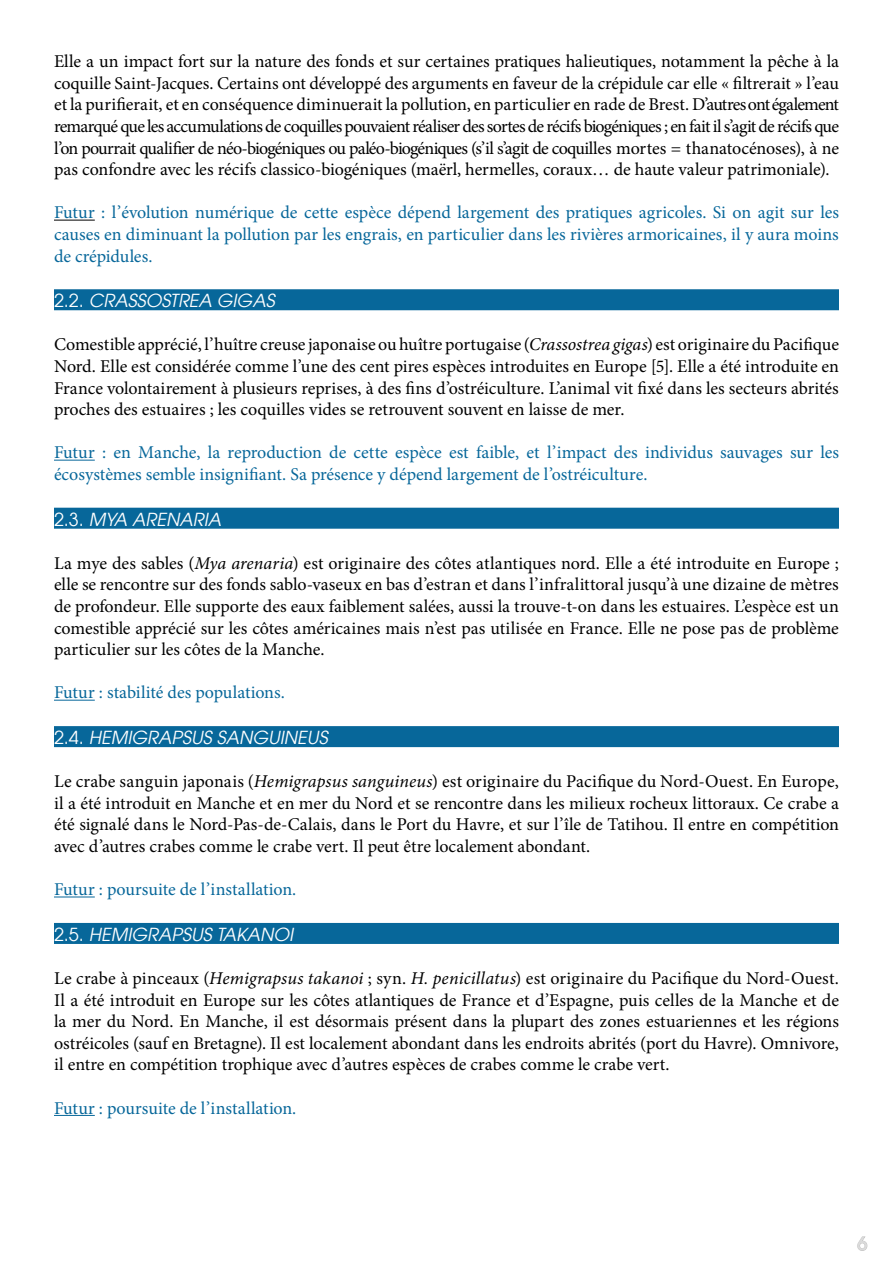
<style>
.page{position:relative;width:893px;height:1263px;background:#fff}
.page>*{position:absolute;margin:0;border:0;box-sizing:border-box;transform-origin:0 0}
.t1{font:18px/21.6px "Minion Pro";letter-spacing:-.005em;color:#000;text-align:justify}
.t2{font:18px/21.6px "Minion Pro";color:#07679a;text-align:justify}
.t3{font:italic 18px "Avant Garde LT";color:#fff}
.t4{font:500 18px "Avant Garde LT";color:#dadada}
.s1{font-style:normal}
.s2{font-style:italic}
</style>
<div class="page">
<svg style="left:857px;top:1236px;width:11px;height:15px"></svg>
<hr style="left:54px;top:220px;width:41px;height:1px;background:#000">
<div style="left:54px;top:289px;width:785px;height:21px;background:#07679a"></div>
<hr style="left:54px;top:460px;width:41px;height:1px;background:#07679a">
<div style="left:54px;top:508px;width:785px;height:21px;background:#07679a"></div>
<hr style="left:54px;top:700px;width:41px;height:1px;background:#07679a">
<div style="left:54px;top:726px;width:785px;height:21px;background:#07679a"></div>
<hr style="left:54px;top:896px;width:41px;height:1px;background:#07679a">
<div style="left:54px;top:923px;width:785px;height:21px;background:#07679a"></div>
<hr style="left:54px;top:1115px;width:41px;height:1px;background:#07679a">
<p class="t1" style="left:54px;top:51px;width:786px">Elle a un impact fort sur la nature des fonds et sur certaines pratiques halieutiques, notamment la pêche à la coquille Saint-Jacques. Certains ont développé des arguments en faveur de la crépidule car elle « filtrerait » l’eau et la purifierait, et en conséquence diminuerait la pollution, en particulier en rade de Brest. D’autres ont également remarqué que les accumulations de coquilles pouvaient réaliser des sortes de récifs biogéniques ; en fait il s’agit de récifs que l’on pourrait qualifier de néo-biogéniques ou paléo-biogéniques (s’il s’agit de coquilles mortes = thanatocénoses), à ne pas confondre avec les récifs classico-biogéniques (maërl, hermelles, coraux… de haute valeur patrimoniale).</p>
<p class="t2" style="left:54px;top:202px;width:786px">Futur : l’évolution numérique de cette espèce dépend largement des pratiques agricoles. Si on agit sur les causes en diminuant la pollution par les engrais, en particulier dans les rivières armoricaines, il y aura moins de crépidules.</p>
<p class="t3" style="left:54px;top:290px;width:222px"><span class="s1">2.2.</span> CRASSOSTREA GIGAS</p>
<p class="t1" style="left:54px;top:334px;width:786px">Comestible apprécié, l’huître creuse japonaise ou huître portugaise (<span class="s2">Crassostrea gigas</span>) est originaire du Pacifique Nord. Elle est considérée comme l’une des cent pires espèces introduites en Europe [5]. Elle a été introduite en France volontairement à plusieurs reprises, à des fins d’ostréiculture. L’animal vit fixé dans les secteurs abrités proches des estuaires ; les coquilles vides se retrouvent souvent en laisse de mer.</p>
<p class="t2" style="left:54px;top:442px;width:786px">Futur : en Manche, la reproduction de cette espèce est faible, et l’impact des individus sauvages sur les écosystèmes semble insignifiant. Sa présence y dépend largement de l’ostréiculture.</p>
<p class="t3" style="left:54px;top:508px;width:169px"><span class="s1">2.3.</span> MYA ARENARIA</p>
<p class="t1" style="left:54px;top:552px;width:786px">La mye des sables (<span class="s2">Mya arenaria</span>) est originaire des côtes atlantiques nord. Elle a été introduite en Europe ; elle se rencontre sur des fonds sablo-vaseux en bas d’estran et dans l’infralittoral jusqu’à une dizaine de mètres de profondeur. Elle supporte des eaux faiblement salées, aussi la trouve-t-on dans les estuaires. L’espèce est un comestible apprécié sur les côtes américaines mais n’est pas utilisée en France. Elle ne pose pas de problème particulier sur les côtes de la Manche.</p>
<p class="t2" style="left:54px;top:682px;width:232px">Futur : stabilité des populations.</p>
<p class="t3" style="left:54px;top:727px;width:275px"><span class="s1">2.4.</span> HEMIGRAPSUS SANGUINEUS</p>
<p class="t1" style="left:54px;top:771px;width:787px">Le crabe sanguin japonais (<span class="s2">Hemigrapsus sanguineus</span>) est originaire du Pacifique du Nord-Ouest. En Europe, il a été introduit en Manche et en mer du Nord et se rencontre dans les milieux rocheux littoraux. Ce crabe a été signalé dans le Nord-Pas-de-Calais, dans le Port du Havre, et sur l’île de Tatihou. Il entre en compétition avec d’autres crabes comme le crabe vert. Il peut être localement abondant.</p>
<p class="t2" style="left:54px;top:879px;width:244px">Futur : poursuite de l’installation.</p>
<p class="t3" style="left:54px;top:923px;width:241px"><span class="s1">2.5.</span> HEMIGRAPSUS TAKANOI</p>
<p class="t1" style="left:54px;top:967px;width:786px">Le crabe à pinceaux (<span class="s2">Hemigrapsus takanoi</span> ; syn. <span class="s2">H. penicillatus</span>) est originaire du Pacifique du Nord-Ouest.<br>Il a été introduit en Europe sur les côtes atlantiques de France et d’Espagne, puis celles de la Manche et de la mer du Nord. En Manche, il est désormais présent dans la plupart des zones estuariennes et les régions ostréicoles (sauf en Bretagne). Il est localement abondant dans les endroits abrités (port du Havre). Omnivore, il entre en compétition trophique avec d’autres espèces de crabes comme le crabe vert.</p>
<p class="t2" style="left:54px;top:1097px;width:244px">Futur : poursuite de l’installation.</p>
<p class="t4" style="left:857px;top:1232px;width:11px">6</p>
</div>
